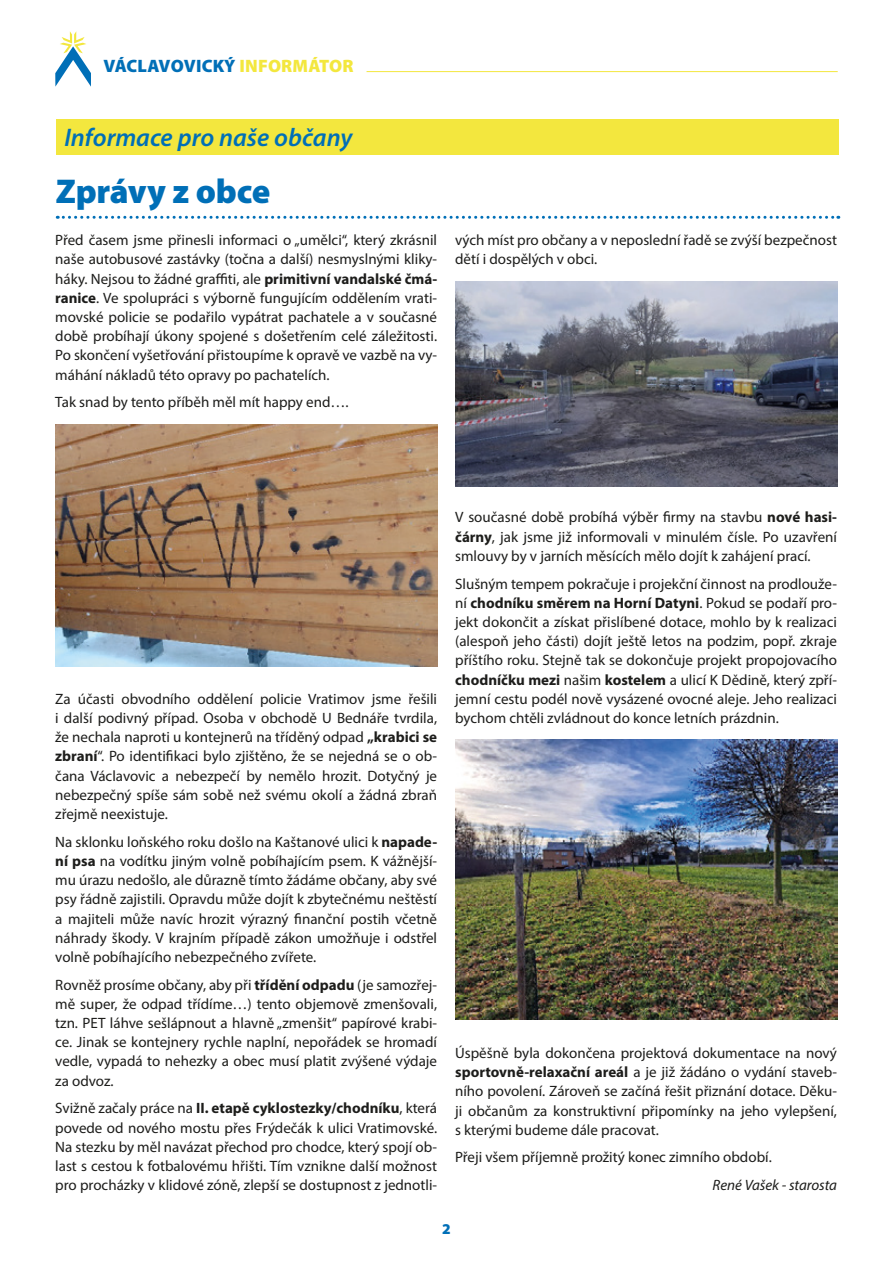
<style>
.page{position:relative;width:893px;height:1263px;background:#fff}
.page>*{position:absolute;margin:0;border:0;box-sizing:border-box;transform-origin:0 0}
.t1{font:900 34.5px "Myriad Pro";letter-spacing:-.01em;color:#006fb7}
.t2{font:italic 600 25.5px "Myriad Pro";color:#006fb7}
.t3{font:900 18px "Myriad Pro";letter-spacing:.01em;color:#006fb7}
.t4{font:15px/19.2px "Myriad Pro";color:#1d1d1b;text-align:justify}
.t5{font:italic 15px "Myriad Pro";letter-spacing:-.005em;color:#1d1d1b}
.t6{font:900 15px "Myriad Pro";color:#006fb7}
.s1{color:#f3e73e}
.s2{font-weight:700}
</style>
<div class="page">
<svg style="left:55px;top:31px;width:36px;height:56px"></svg>
<hr style="left:367px;top:71px;width:471px;height:1px;background:#f3e73e">
<svg style="left:57px;top:216px;width:782px;height:3px"></svg>
<div style="left:56px;top:119px;width:782px;height:36px;background:#f3e73e"></div>
<img style="left:55px;top:424px;width:383px;height:242px">
<img style="left:455px;top:282px;width:382px;height:204px">
<img style="left:455px;top:740px;width:383px;height:280px">
<p class="t3" style="left:103px;top:56px;width:251px">VÁCLAVOVICKÝ <span class="s1">INFORMÁTOR</span></p>
<h2 class="t2" style="left:64px;top:121px;width:290px">Informace pro naše občany</h2>
<h1 class="t1" style="left:56px;top:172px;width:216px">Zprávy z obce</h1>
<p class="t4" style="left:55px;top:230px;width:383px">Před časem jsme přinesli informaci o „umělci“, který zkrásnil naše autobusové zastávky (točna a další) nesmyslnými kliky&shy;háky. Nejsou to žádné graffiti, ale <span class="s2">primitivní vandalské čmá&shy;ranice</span>. Ve spolupráci s výborně fungujícím oddělením vrati&shy;movské policie se podařilo vypátrat pachatele a v současné době probíhají úkony spojené s došetřením celé záležitosti.<br>Po skončení vyšetřování přistoupíme k opravě ve vazbě na vy&shy;máhání nákladů této opravy po pachatelích.</p>
<p class="t4" style="left:55px;top:392px;width:295px">Tak snad by tento příběh měl mít happy end….</p>
<p class="t4" style="left:455px;top:230px;width:383px">vých míst pro občany a v neposlední řadě se zvýší bezpečnost dětí i dospělých v obci.</p>
<p class="t4" style="left:55px;top:689px;width:383px">Za účasti obvodního oddělení policie Vratimov jsme řešili i další podivný případ. Osoba v obchodě U Bednáře tvrdila, že nechala naproti u kontejnerů na tříděný odpad <span class="s2">„krabici se zbraní</span>“. Po identifikaci bylo zjištěno, že se nejedná se o ob&shy;čana Václavovic a nebezpečí by nemělo hrozit. Dotyčný je nebezpečný spíše sám sobě než svému okolí a žádná zbraň zřejmě neexistuje.</p>
<p class="t4" style="left:55px;top:832px;width:383px">Na sklonku loňského roku došlo na Kaštanové ulici k <span class="s2">napade&shy;ní psa</span> na vodítku jiným volně pobíhajícím psem. K vážnější&shy;mu úrazu nedošlo, ale důrazně tímto žádáme občany, aby své psy řádně zajistili. Opravdu může dojít k zbytečnému neštěstí a majiteli může navíc hrozit výrazný finanční postih včetně náhrady škody. V krajním případě zákon umožňuje i odstřel volně pobíhajícího nebezpečného zvířete.</p>
<p class="t4" style="left:55px;top:975px;width:383px">Rovněž prosíme občany, aby při <span class="s2">třídění odpadu</span> (je samozřej&shy;mě super, že odpad třídíme…) tento objemově zmenšovali, tzn. PET láhve sešlápnout a hlavně „zmenšit“ papírové krabi&shy;ce. Jinak se kontejnery rychle naplní, nepořádek se hromadí vedle, vypadá to nehezky a obec musí platit zvýšené výdaje za odvoz.</p>
<p class="t4" style="left:55px;top:1098px;width:383px">Svižně začaly práce na <span class="s2">II. etapě cyklostezky/chodníku</span>, která povede od nového mostu přes Frýdečák k ulici Vratimovské.<br>Na stezku by měl navázat přechod pro chodce, který spojí ob&shy;last s cestou k fotbalovému hřišti. Tím vznikne další možnost pro procházky v klidové zóně, zlepší se dostupnost z jednotli-</p>
<p class="t4" style="left:455px;top:508px;width:383px">V současné době probíhá výběr firmy na stavbu <span class="s2">nové hasi&shy;čárny</span>, jak jsme již informovali v minulém čísle. Po uzavření smlouvy by v jarních měsících mělo dojít k zahájení prací.</p>
<p class="t4" style="left:455px;top:574px;width:383px">Slušným tempem pokračuje i projekční činnost na prodlouže&shy;ní <span class="s2">chodníku směrem na Horní Datyni</span>. Pokud se podaří pro&shy;jekt dokončit a získat přislíbené dotace, mohlo by k realizaci (alespoň jeho části) dojít ještě letos na podzim, popř. zkraje příštího roku. Stejně tak se dokončuje projekt propojovacího <span class="s2">chodníčku mezi</span> našim <span class="s2">kostelem</span> a ulicí K Dědině, který zpří&shy;jemní cestu podél nově vysázené ovocné aleje. Jeho realizaci bychom chtěli zvládnout do konce letních prázdnin.</p>
<p class="t4" style="left:455px;top:1043px;width:383px">Úspěšně byla dokončena projektová dokumentace na nový <span class="s2">sportovně-relaxační areál</span> a je již žádáno o vydání staveb&shy;ního povolení. Zároveň se začíná řešit přiznání dotace. Děku&shy;ji občanům za konstruktivní připomínky na jeho vylepšení, s kterými budeme dále pracovat.</p>
<p class="t4" style="left:455px;top:1147px;width:318px">Přeji všem příjemně prožitý konec zimního období.</p>
<p class="t5" style="left:713px;top:1176px;width:126px">René Vašek - starosta</p>
<p class="t6" style="left:442px;top:1220px;width:10px">2</p>
</div>
